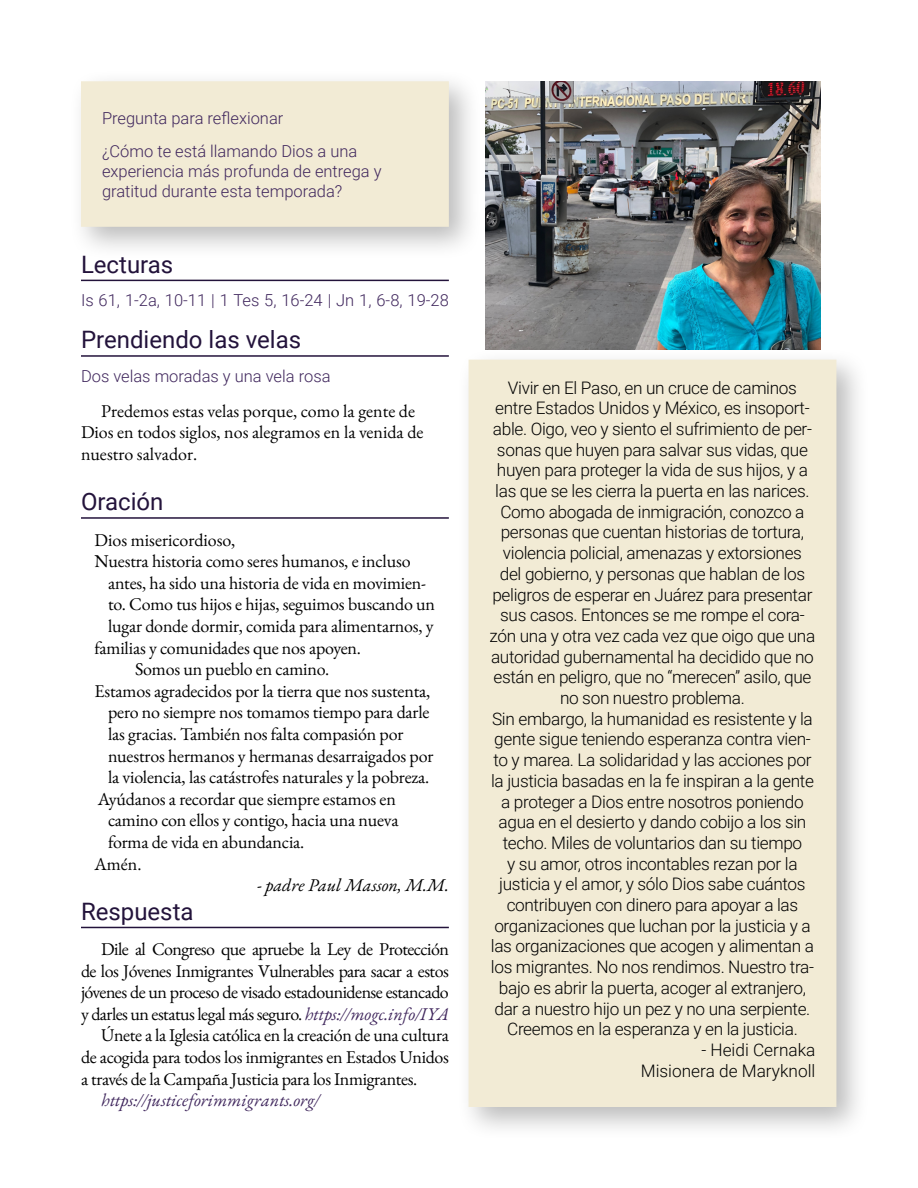
<style>
.page{position:relative;width:918px;height:1188px;background:#fff}
.page>*{position:absolute;margin:0;border:0;box-sizing:border-box;transform-origin:0 0}
.t1{font:24px "Roboto";color:#23133b}
.t2{font:18px/21.6px "EB Garamond";letter-spacing:-.01em;color:#000}
.t3{font:18px "EB Garamond";letter-spacing:-.03em;color:#000}
.t4{font:italic 18px "EB Garamond";color:#40275d}
.t5{font:italic 18px "EB Garamond";color:#000}
.t6{font:300 17.25px/20.7px "Roboto";letter-spacing:-.02em;color:#000;text-align:center}
.t7{font:300 17.25px/20.7px "Roboto";color:#000;text-align:right}
.t8{font:300 16.5px/33.3px "Roboto";color:#40275d}
.s1{font-style:normal}
.s2{font-style:italic;color:#40275d}
</style>
<div class="page">
<hr style="left:81px;top:280px;width:368px;height:1px;background:#23133b">
<hr style="left:81px;top:355px;width:368px;height:2px;background:#23133b">
<hr style="left:81px;top:517px;width:368px;height:2px;background:#23133b">
<hr style="left:81px;top:927px;width:368px;height:1px;background:#23133b">
<div style="left:456px;top:348px;width:414px;height:792px;background:#000;opacity:.27"></div>
<div style="left:479px;top:370px;width:347px;height:726px;background:#f2ebd5"></div>
<div style="left:469px;top:360px;width:367px;height:747px;border:21px solid #f2ebd5"></div>
<div style="left:69px;top:69px;width:413px;height:191px;background:#000;opacity:.27"></div>
<div style="left:92px;top:92px;width:346px;height:124px;background:#f2ebd5"></div>
<div style="left:81px;top:81px;width:368px;height:146px;border:21px solid #f2ebd5"></div>
<img style="left:486px;top:81px;width:334px;height:269px">
<p class="t8" style="left:102px;top:101px;width:257px">Pregunta para reflexionar<br>¿Cómo te está llamando Dios a una</p>
<p class="t8" style="left:102px;top:161px;width:281px;line-height:19.8px">experiencia más profunda de entrega y gratitud durante esta temporada?</p>
<h1 class="t1" style="left:81px;top:248px;width:94px">Lecturas</h1>
<p class="t8" style="left:81px;top:283px;width:369px">Is 61, 1-2a, 10-11 | 1 Tes 5, 16-24 | Jn 1, 6-8, 19-28</p>
<h1 class="t1" style="left:81px;top:323px;width:222px">Prendiendo las velas</h1>
<p class="t8" style="left:81px;top:359px;width:251px">Dos velas moradas y una vela rosa</p>
<p class="t2" style="left:81px;top:400px;width:344px;text-indent:20px">Predemos estas velas porque, como la gente de<br>Dios en todos siglos, nos alegramos en la venida de nuestro salvador.</p>
<h1 class="t1" style="left:81px;top:485px;width:84px">Oración</h1>
<p class="t2" style="left:94px;top:529px;width:142px">Dios misericordioso,</p>
<p class="t2" style="left:94px;top:550px;width:318px">Nuestra historia como seres humanos, e incluso</p>
<p class="t2" style="left:108px;top:572px;width:320px">antes, ha sido una historia de vida en movimien-</p>
<p class="t2" style="left:108px;top:594px;width:329px">to. Como tus hijos e hijas, seguimos buscando un</p>
<p class="t2" style="left:108px;top:615px;width:327px">lugar donde dormir, comida para alimentarnos, y</p>
<p class="t2" style="left:94px;top:637px;width:268px">familias y comunidades que nos apoyen.</p>
<p class="t2" style="left:135px;top:658px;width:196px">Somos un pueblo en camino.</p>
<p class="t2" style="left:94px;top:680px;width:337px">Estamos agradecidos por la tierra que nos sustenta,</p>
<p class="t2" style="left:108px;top:702px;width:323px">pero no siempre nos tomamos tiempo para darle</p>
<p class="t2" style="left:108px;top:723px;width:297px">las gracias. También nos falta compasión por</p>
<p class="t2" style="left:108px;top:745px;width:327px">nuestros hermanos y hermanas desarraigados por</p>
<p class="t2" style="left:108px;top:766px;width:323px">la violencia, las catástrofes naturales y la pobreza.</p>
<p class="t2" style="left:98px;top:788px;width:299px">Ayúdanos a recordar que siempre estamos en</p>
<p class="t2" style="left:108px;top:810px;width:292px">camino con ellos y contigo, hacia una nueva</p>
<p class="t2" style="left:108px;top:831px;width:198px">forma de vida en abundancia.</p>
<p class="t2" style="left:94px;top:853px;width:49px">Amén.</p>
<p class="t5" style="left:257px;top:873px;width:193px"><span class="s1">-</span> padre Paul Masson, M.M.</p>
<h1 class="t1" style="left:81px;top:895px;width:114px">Respuesta</h1>
<p class="t3" style="left:101px;top:937px;width:349px">Dile al Congreso que apruebe la Ley de Protección</p>
<p class="t3" style="left:81px;top:959px;width:369px">de los Jóvenes Inmigrantes Vulnerables para sacar a estos</p>
<p class="t3" style="left:81px;top:981px;width:369px">jóvenes de un proceso de visado estadounidense estancado</p>
<p class="t3" style="left:81px;top:1002px;width:369px">y darles un estatus legal más seguro. <span class="s2">https://mogc.info/IYA</span></p>
<p class="t2" style="left:101px;top:1025px;width:349px">Únete a la Iglesia católica en la creación de una cultura</p>
<p class="t2" style="left:81px;top:1046px;width:369px">de acogida para todos los inmigrantes en Estados Unidos</p>
<p class="t2" style="left:81px;top:1068px;width:338px">a través de la Campaña Justicia para los Inmigrantes.</p>
<p class="t4" style="left:101px;top:1089px;width:220px">https://justiceforimmigrants.org/</p>
<p class="t6" style="left:490px;top:376px;width:327px">Vivir en El Paso, en un cruce de caminos entre Estados Unidos y México, es insoport&shy;able. Oigo, veo y siento el sufrimiento de per&shy;sonas que huyen para salvar sus vidas, que huyen para proteger la vida de sus hijos, y a las que se les cierra la puerta en las narices.<br>Como abogada de inmigración, conozco a personas que cuentan historias de tortura, violencia policial, amenazas y extorsiones<br>del gobierno, y personas que hablan de los peligros de esperar en Juárez para presentar sus casos. Entonces se me rompe el cora&shy;zón una y otra vez cada vez que oigo que una autoridad gubernamental ha decidido que no están en peligro, que no “merecen” asilo, que no son nuestro problema.<br>Sin embargo, la humanidad es resistente y la gente sigue teniendo esperanza contra vien&shy;to y marea. La solidaridad y las acciones por la justicia basadas en la fe inspiran a la gente a proteger a Dios entre nosotros poniendo agua en el desierto y dando cobijo a los sin techo. Miles de voluntarios dan su tiempo<br>y su amor, otros incontables rezan por la justicia y el amor, y sólo Dios sabe cuántos contribuyen con dinero para apoyar a las organizaciones que luchan por la justicia y a las organizaciones que acogen y alimentan a los migrantes. No nos rendimos. Nuestro tra&shy;bajo es abrir la puerta, acoger al extranjero, dar a nuestro hijo un pez y no una serpiente.<br>Creemos en la esperanza y en la justicia.</p>
<p class="t7" style="left:641px;top:1039px;width:176px">- Heidi Cernaka<br>Misionera de Maryknoll</p>
</div>
